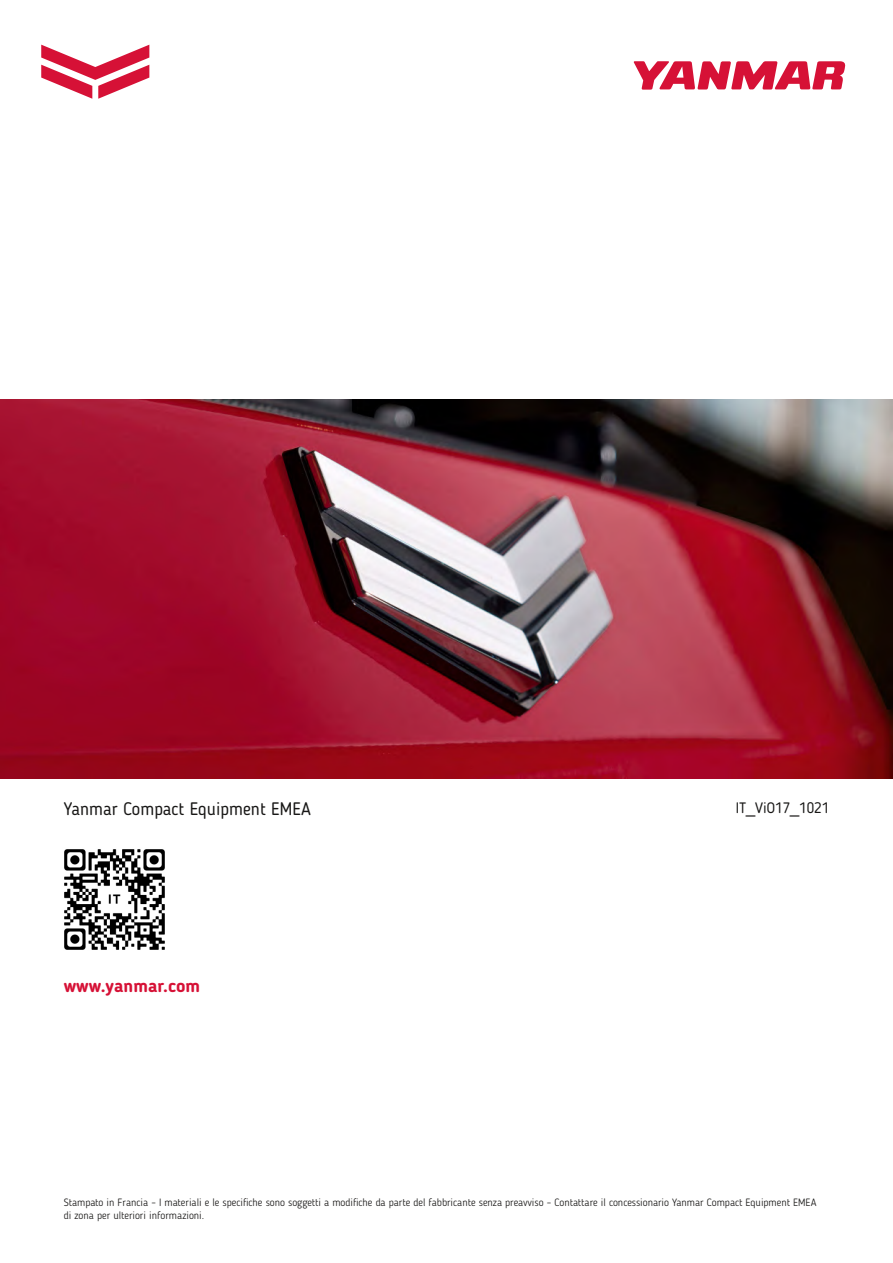
<style>
.page{position:relative;width:893px;height:1263px;background:#fff}
.page>*{position:absolute;margin:0;border:0;box-sizing:border-box;transform-origin:0 0}
.t1{font:18px "Blogger Sans";color:#181716}
.t2{font:700 18px "Blogger Sans";color:#d61136}
.t3{font:15px "Blogger Sans";color:#181716}
.t4{font:300 10.5px/13.5px "Blogger Sans";color:#181716}
</style>
<div class="page">
<svg style="left:634px;top:61px;width:212px;height:29px"></svg>
<svg style="left:41px;top:45px;width:108px;height:54px"></svg>
<img style="left:0;top:399px;width:893px;height:380px">
<img style="left:64px;top:849px;width:101px;height:101px">
<h1 class="t1" style="left:64px;top:798px;width:249px">Yanmar Compact Equipment EMEA</h1>
<h2 class="t3" style="left:736px;top:799px;width:95px">IT_ViO17_1021</h2>
<h1 class="t2" style="left:64px;top:974px;width:138px">www.yanmar.com</h1>
<p class="t4" style="left:64px;top:1195px;width:754px">Stampato in Francia – I materiali e le specifiche sono soggetti a modifiche da parte del fabbricante senza preavviso – Contattare il concessionario Yanmar Compact Equipment EMEA di zona per ulteriori informazioni.</p>
</div>
